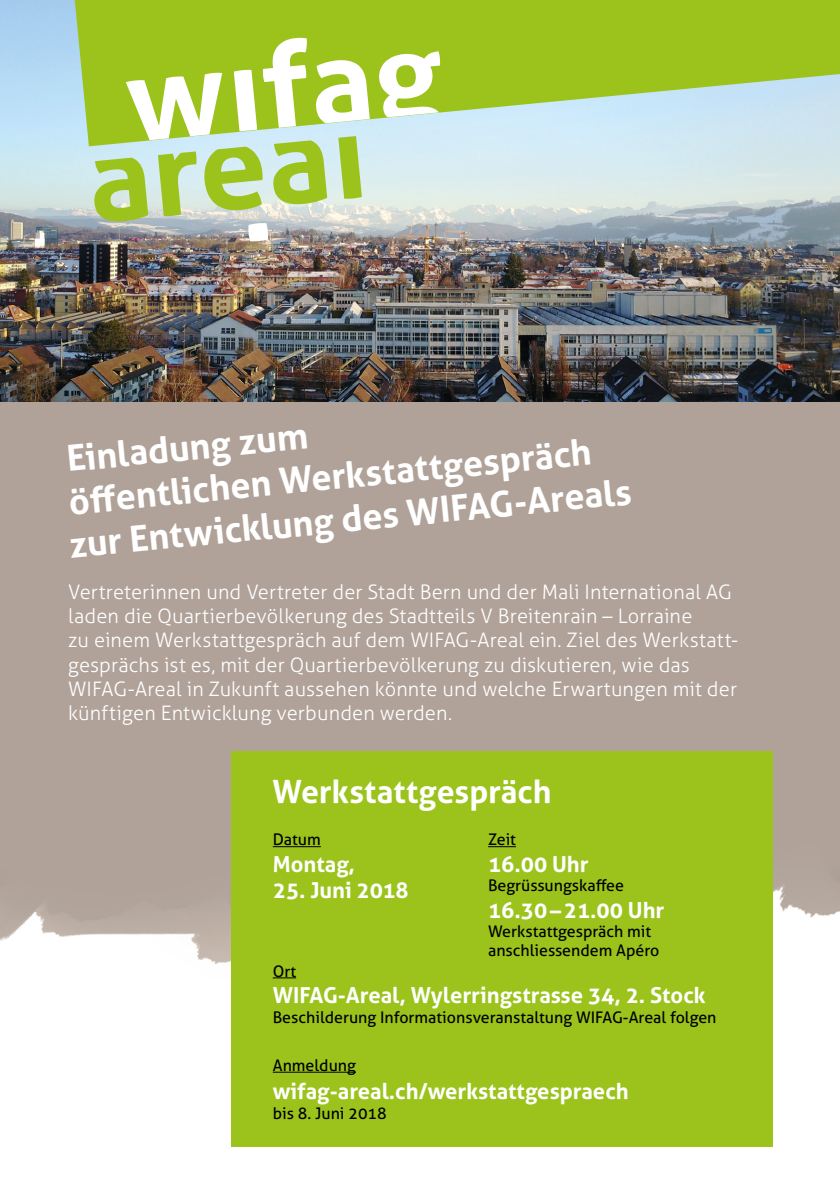
<style>
.page{position:relative;width:840px;height:1191px;background:#fff}
.page>*{position:absolute;margin:0;border:0;box-sizing:border-box;transform-origin:0 0}
.t1{font:700 36px/42.4px "Aller";color:#fff}
.t2{font:700 32px "Aller";color:#fff}
.t3{font:700 22px "Aller";color:#fff}
.t4{font:300 20px/24px "Aller";letter-spacing:.005em;color:#fff}
.t5{font:16px/19.2px "Aller";color:#000}
</style>
<div class="page">
<img style="left:0;top:0;width:839px;height:403px">
<svg style="left:75px;top:0;width:764px;height:146px;fill:#9bc31c"></svg>
<svg style="left:126px;top:73px;width:96px;height:67px"></svg>
<svg style="left:248px;top:223px;width:20px;height:18px"></svg>
<svg style="left:263px;top:38px;width:44px;height:90px"></svg>
<svg style="left:315px;top:60px;width:54px;height:63px"></svg>
<svg style="left:378px;top:51px;width:62px;height:66px"></svg>
<svg style="left:94px;top:158px;width:54px;height:63px"></svg>
<svg style="left:158px;top:151px;width:38px;height:65px"></svg>
<svg style="left:204px;top:147px;width:58px;height:63px"></svg>
<svg style="left:273px;top:140px;width:54px;height:64px"></svg>
<svg style="left:338px;top:136px;width:23px;height:63px"></svg>
<svg style="left:234px;top:70px;width:23px;height:61px"></svg>
<div style="left:0;top:403px;width:839px;height:575px;background:#b0a299"></div>
<div style="left:231px;top:751px;width:541px;height:396px;background:#9bc31c"></div>
<hr style="left:272px;top:846px;width:49px;height:1px;background:#000">
<svg style="left:272px;top:977px;width:24px;height:1px"></svg>
<hr style="left:272px;top:1071px;width:84px;height:1px;background:#000">
<svg style="left:488px;top:846px;width:27px;height:1px"></svg>
<h1 class="t1" style="left:60px;top:437px;width:566px;rotate:-5deg">Einladung zum<br>öff entlichen Werkstattgespräch zur Entwicklung des WIFAG-Areals</h1>
<p class="t4" style="left:68px;top:580px;width:671px">Vertreterinnen und Vertreter der Stadt Bern und der Mali International AG laden die Quartierbevölkerung des Stadtteils V Breitenrain – Lorraine<br>zu einem Werkstattgespräch auf dem WIFAG-Areal ein. Ziel des Werkstatt&shy;gesprächs ist es, mit der Quartierbevölkerung zu diskutieren, wie das WIFAG-Areal in Zukunft aussehen könnte und welche Erwartungen mit der künftigen Entwicklung verbunden werden.</p>
<h2 class="t2" style="left:272px;top:772px;width:280px">Werkstattgespräch</h2>
<p class="t5" style="left:488px;top:830px;width:29px">Zeit</p>
<p class="t3" style="left:488px;top:850px;width:102px">16.00 Uhr</p>
<p class="t5" style="left:488px;top:875px;width:137px">Begrüssungskaffee</p>
<p class="t3" style="left:488px;top:896px;width:178px">16.30–21.00 Uhr</p>
<p class="t5" style="left:488px;top:921px;width:173px">Werkstattgespräch mit anschliessendem Apéro</p>
<p class="t5" style="left:272px;top:830px;width:50px">Datum</p>
<p class="t3" style="left:272px;top:850px;width:84px">Montag,</p>
<p class="t3" style="left:272px;top:877px;width:137px">25. Juni 2018</p>
<p class="t5" style="left:272px;top:961px;width:25px">Ort</p>
<p class="t3" style="left:272px;top:981px;width:434px">WIFAG-Areal, Wylerringstrasse 34, 2. Stock</p>
<p class="t5" style="left:272px;top:1008px;width:445px">Beschilderung Informationsveranstaltung WIFAG-Areal folgen</p>
<p class="t5" style="left:272px;top:1055px;width:85px">Anmeldung</p>
<p class="t3" style="left:272px;top:1077px;width:357px">wifag-areal.ch/werkstattgespraech</p>
<p class="t5" style="left:272px;top:1103px;width:115px">bis 8. Juni 2018</p>
</div>
